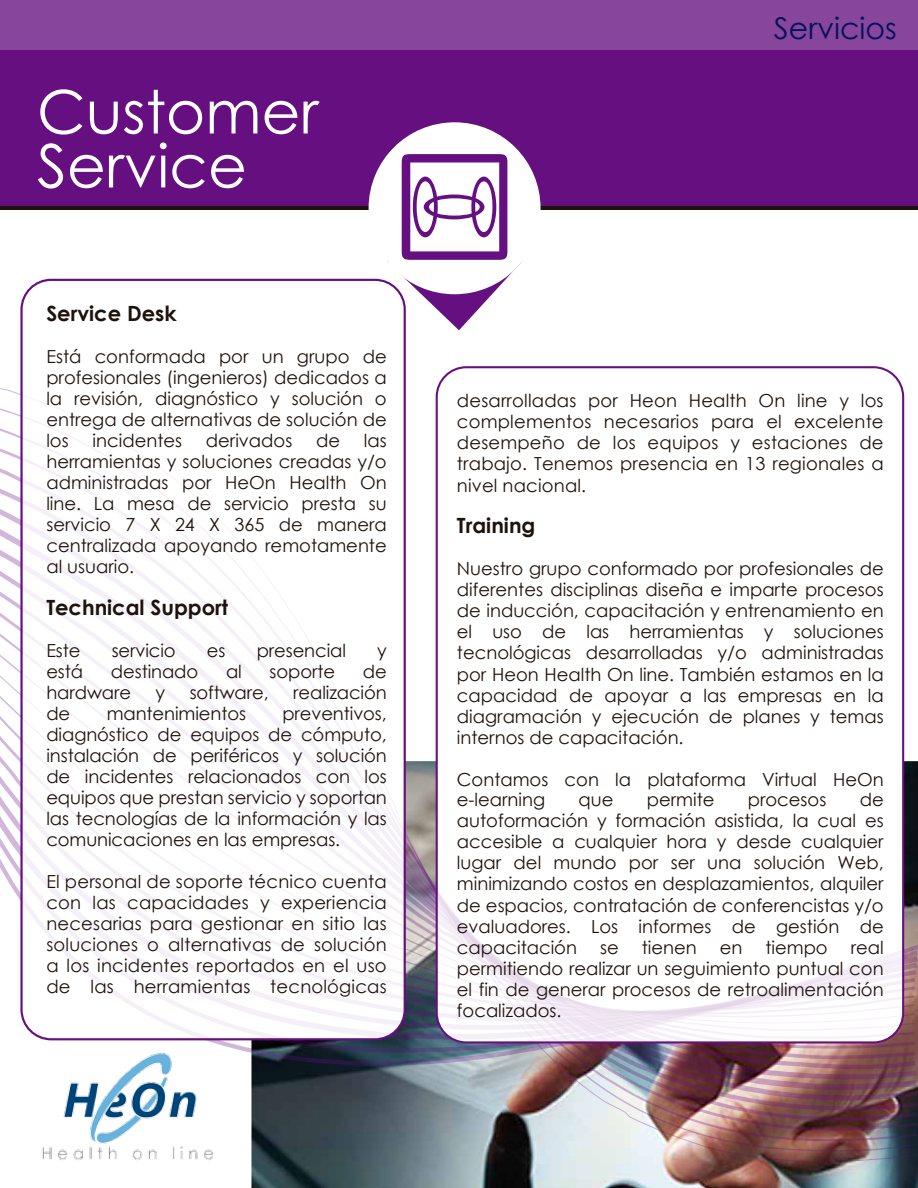
<style>
.page{position:relative;width:918px;height:1188px;background:#fff}
.page>*{position:absolute;margin:0;border:0;box-sizing:border-box;transform-origin:0 0}
.t1{font:60px/54px "Century Gothic";color:#fff}
.t2{font:30px "Century Gothic";color:#00135b}
.t3{font:700 21px "Century Gothic";color:#1e120d}
.t4{font:18px/21px "Century Gothic";color:#1e120d;text-align:justify}
</style>
<div class="page">
<img style="left:251px;top:1111px;width:667px;height:77px">
<img style="left:0;top:388px;width:914px;height:775px">
<div style="left:22px;top:280px;width:383px;height:759px;background:#fff;border-radius:30px"></div>
<div style="left:20px;top:279px;width:386px;height:761px;border:2px solid #660f80;border-radius:30px"></div>
<div style="left:437px;top:367px;width:466px;height:675px;background:#fff;border-radius:30px"></div>
<div style="left:436px;top:366px;width:468px;height:677px;border:2px solid #660f80;border-radius:30px"></div>
<div style="left:0;top:0;width:918px;height:205px;background:#660f80"></div>
<div style="left:369px;top:122px;width:172px;height:172px;background:#fff;border-radius:50%"></div>
<img style="left:31px;top:1049px;width:196px;height:114px">
<svg style="left:387px;top:154px;width:135px;height:176px"></svg>
<div style="left:0;top:0;width:918px;height:50px;background:#88459c"></div>
<h1 class="t1" style="left:37px;top:84px;width:283px">Customer<br>Service</h1>
<p class="t3" style="left:46px;top:298px;width:132px">Service Desk</p>
<p class="t4" style="left:46px;top:346px;width:342px">Está conformada por un grupo de profesionales (ingenieros) dedicados a la revisión, diagnóstico y solución o entrega de alternativas de solución de los</p>
<p class="t4" style="left:93px;top:430px;width:91px">incidentes</p>
<p class="t4" style="left:206px;top:430px;width:88px">derivados</p>
<p class="t4" style="left:316px;top:430px;width:26px">de</p>
<p class="t4" style="left:46px;top:430px;width:342px;text-indent:317px">las herramientas y soluciones creadas y/o administradas por HeOn Health On line. La mesa de servicio presta su servicio 7 X 24 X 365 de manera centralizada apoyando remotamente al usuario.</p>
<p class="t3" style="left:46px;top:592px;width:183px">Technical Support</p>
<p class="t4" style="left:46px;top:640px;width:36px">Este</p>
<p class="t4" style="left:112px;top:640px;width:66px">servicio</p>
<p class="t4" style="left:207px;top:640px;width:20px">es</p>
<p class="t4" style="left:257px;top:640px;width:91px">presencial</p>
<p class="t4" style="left:377px;top:640px;width:11px">y</p>
<p class="t4" style="left:46px;top:661px;width:38px">está</p>
<p class="t4" style="left:111px;top:661px;width:89px">destinado</p>
<p class="t4" style="left:226px;top:661px;width:17px">al</p>
<p class="t4" style="left:270px;top:661px;width:67px">soporte</p>
<p class="t4" style="left:363px;top:661px;width:25px">de</p>
<p class="t4" style="left:46px;top:682px;width:86px">hardware</p>
<p class="t4" style="left:156px;top:682px;width:11px">y</p>
<p class="t4" style="left:190px;top:682px;width:81px">software,</p>
<p class="t4" style="left:293px;top:682px;width:95px">realización</p>
<p class="t4" style="left:46px;top:703px;width:25px">de</p>
<p class="t4" style="left:107px;top:703px;width:141px">mantenimientos</p>
<p class="t4" style="left:46px;top:703px;width:342px;text-indent:236px">preventivos, diagnóstico de equipos de cómputo, instalación de periféricos y solución de incidentes relacionados con los equipos que prestan servicio y soportan las tecnologías de la información y las comunicaciones en las empresas.</p>
<p class="t4" style="left:46px;top:871px;width:342px">El personal de soporte técnico cuenta con las capacidades y experiencia necesarias para gestionar en sitio las soluciones o alternativas de solución a los incidentes reportados en el uso de las herramientas tecnológicas</p>
<h2 class="t2" style="left:774px;top:7px;width:124px">Servicios</h2>
<p class="t4" style="left:457px;top:390px;width:428px">desarrolladas por Heon Health On line y los complementos necesarios para el excelente desempeño de los equipos y estaciones de trabajo. Tenemos presencia en 13 regionales a nivel nacional.</p>
<p class="t3" style="left:457px;top:510px;width:80px">Training</p>
<p class="t4" style="left:457px;top:558px;width:428px">Nuestro grupo conformado por profesionales de diferentes disciplinas diseña e imparte procesos de inducción, capacitación y entrenamiento en el uso de las herramientas y soluciones tecnológicas desarrolladas y/o administradas por Heon Health On line. También estamos en la capacidad de apoyar a las empresas en la diagramación y ejecución de planes y temas internos de capacitación.</p>
<p class="t4" style="left:457px;top:768px;width:428px">Contamos con la plataforma Virtual HeOn e-learning</p>
<p class="t4" style="left:579px;top:789px;width:36px">que</p>
<p class="t4" style="left:647px;top:789px;width:69px">permite</p>
<p class="t4" style="left:748px;top:789px;width:80px">procesos</p>
<p class="t4" style="left:457px;top:789px;width:428px;text-indent:403px">de autoformación y formación asistida, la cual es accesible a cualquier hora y desde cualquier lugar del mundo por ser una solución Web, minimizando costos en desplazamientos, alquiler de espacios, contratación de conferencistas y/o evaluadores. Los informes de gestión de capacitación</p>
<p class="t4" style="left:600px;top:936px;width:20px">se</p>
<p class="t4" style="left:642px;top:936px;width:57px">tienen</p>
<p class="t4" style="left:720px;top:936px;width:24px">en</p>
<p class="t4" style="left:765px;top:936px;width:64px">tiempo</p>
<p class="t4" style="left:457px;top:936px;width:428px;text-indent:394px">real permitiendo realizar un seguimiento puntual con el fin de generar procesos de retroalimentación focalizados.</p>
</div>
